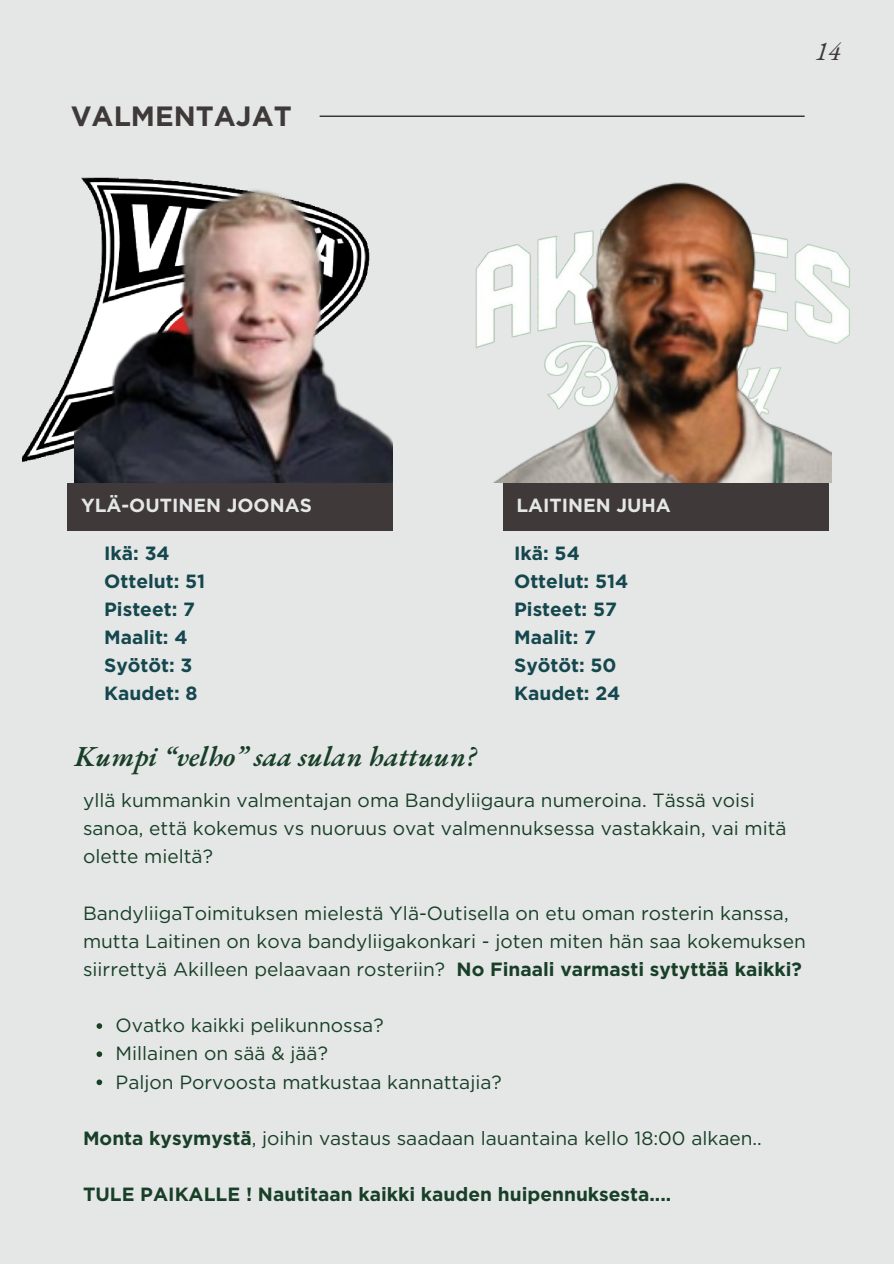
<style>
.page{position:relative;width:894px;height:1264px;background:#fff}
.page>*{position:absolute;margin:0;border:0;box-sizing:border-box;transform-origin:0 0}
.t1{font:italic 600 28.2px "EB Garamond";color:#183f28}
.t2{font:700 27.9px "Gotham";color:#3f393a}
.t3{font:italic 27px "EB Garamond";color:#3f393a}
.t4{font:19.2px/28.2px "Gotham";color:#183f28}
.t5{font:700 19.2px/28.2px "Gotham";color:#15474e}
.t6{font:700 19.2px "Gotham";color:#183f28}
.t7{font:700 18.9px "Gotham";color:#e5e7e6}
.s1{font-weight:700}
</style>
<div class="page">
<div style="left:0;top:0;width:893px;height:1263px;background:#e5e7e6"></div>
<img style="left:475px;top:250px;width:375px;height:252px">
<img style="left:23px;top:358px;width:52px;height:108px">
<img style="left:75px;top:177px;width:317px;height:306px">
<img style="left:478px;top:182px;width:353px;height:301px">
<hr style="left:319px;top:116px;width:485px;height:1px;background:#000">
<svg style="left:96px;top:1023px;width:6px;height:5px"></svg>
<svg style="left:96px;top:1051px;width:6px;height:5px"></svg>
<svg style="left:96px;top:1079px;width:6px;height:6px"></svg>
<div style="left:67px;top:483px;width:325px;height:48px;background:#3f393a"></div>
<div style="left:503px;top:483px;width:325px;height:48px;background:#3f393a"></div>
<h2 class="t2" style="left:71px;top:99px;width:222px">VALMENTAJAT</h2>
<h3 class="t3" style="left:814px;top:33px;width:27px">14</h3>
<p class="t7" style="left:81px;top:494px;width:232px">YLÄ-OUTINEN JOONAS</p>
<p class="t7" style="left:516px;top:494px;width:156px">LAITINEN JUHA</p>
<p class="t5" style="left:104px;top:538px;width:102px">Ikä: 34<br>Ottelut: 51<br>Pisteet: 7<br>Maalit: 4<br>Syötöt: 3<br>Kaudet: 8</p>
<p class="t5" style="left:514px;top:538px;width:116px">Ikä: 54<br>Ottelut: 514<br>Pisteet: 57<br>Maalit: 7<br>Syötöt: 50<br>Kaudet: 24</p>
<h1 class="t1" style="left:75px;top:737px;width:403px">Kumpi “velho” saa sulan hattuun?</h1>
<p class="t4" style="left:83px;top:786px;width:704px">yllä kummankin valmentajan oma Bandyliigaura numeroina. Tässä voisi sanoa, että kokemus vs nuoruus ovat valmennuksessa vastakkain, vai mitä olette mieltä?</p>
<p class="t4" style="left:83px;top:898px;width:724px">BandyliigaToimituksen mielestä Ylä-Outisella on etu oman rosterin kanssa, mutta Laitinen on kova bandyliigakonkari - joten miten hän saa kokemuksen siirrettyä Akilleen pelaavaan rosteriin? <span class="s1">No Finaali varmasti sytyttää kaikki?</span></p>
<p class="t4" style="left:115px;top:1011px;width:387px">Ovatko kaikki pelikunnossa?<br>Millainen on sää &amp; jää?<br>Paljon Porvoosta matkustaa kannattajia?</p>
<p class="t4" style="left:83px;top:1123px;width:680px"><span class="s1">Monta kysymystä</span>, joihin vastaus saadaan lauantaina kello 18:00 alkaen..</p>
<p class="t6" style="left:83px;top:1182px;width:589px">TULE PAIKALLE ! Nautitaan kaikki kauden huipennuksesta....</p>
</div>
